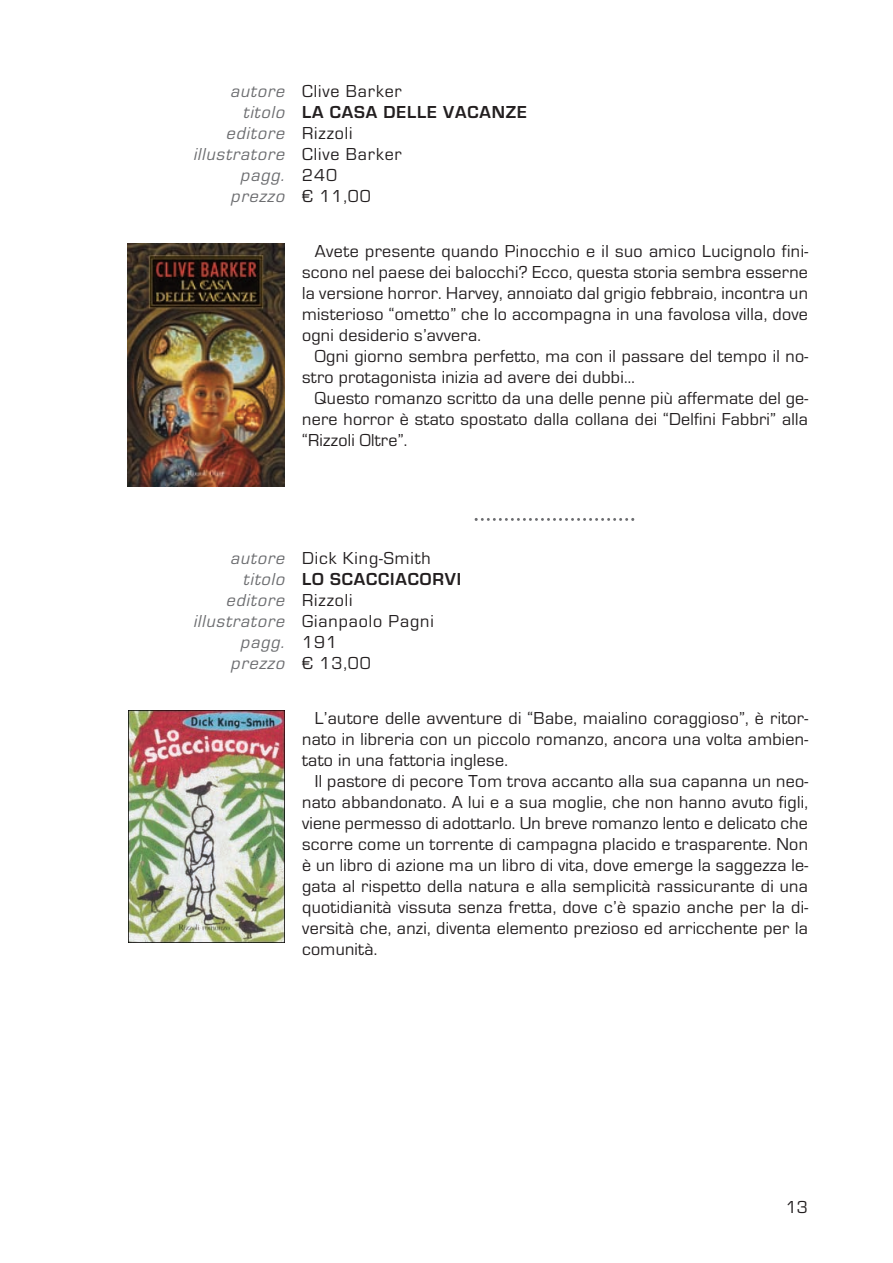
<style>
.page{position:relative;width:893px;height:1263px;background:#fff}
.page>*{position:absolute;margin:0;border:0;box-sizing:border-box;transform-origin:0 0}
.t1{font:18px/21px "Eurostile";letter-spacing:.015em;color:#231f20;text-align:justify}
.t2{font:italic 18px/21px "Eurostile";color:#6c6d70;text-align:right}
.t3{font:18px/21px "Eurostile";letter-spacing:.05em;color:#231f20}
.t4{font:700 18px "Eurostile";letter-spacing:.05em;color:#231f20}
</style>
<div class="page">
<img style="left:128px;top:243px;width:156px;height:243px">
<svg style="left:475px;top:518px;width:159px;height:3px"></svg>
<img style="left:128px;top:711px;width:156px;height:231px">
<p class="t2" style="left:193px;top:80px;width:97px">autore titolo editore illustratore pagg. prezzo</p>
<p class="t3" style="left:302px;top:80px;width:101px">Clive Barker</p>
<p class="t4" style="left:302px;top:101px;width:226px">LA CASA DELLE VACANZE</p>
<p class="t3" style="left:302px;top:122px;width:101px">Rizzoli<br>Clive Barker<br>240<br>€ 11,00</p>
<p class="t1" style="left:302px;top:240px;width:508px;text-indent:13px">Avete presente quando Pinocchio e il suo amico Lucignolo fini&shy;scono nel paese dei balocchi? Ecco, questa storia sembra esserne la versione horror. Harvey, annoiato dal grigio febbraio, incontra un misterioso “ometto” che lo accompagna in una favolosa villa, dove ogni desiderio s’avvera.</p>
<p class="t1" style="left:302px;top:345px;width:508px;text-indent:13px">Ogni giorno sembra perfetto, ma con il passare del tempo il no&shy;stro protagonista inizia ad avere dei dubbi…</p>
<p class="t1" style="left:302px;top:387px;width:508px;text-indent:13px">Questo romanzo scritto da una delle penne più affermate del ge&shy;nere horror è stato spostato dalla collana dei “Delfini Fabbri” alla “Rizzoli Oltre”.</p>
<p class="t2" style="left:193px;top:547px;width:97px">autore titolo editore illustratore pagg. prezzo</p>
<p class="t3" style="left:302px;top:547px;width:130px">Dick King-Smith</p>
<p class="t4" style="left:302px;top:568px;width:161px">LO SCACCIACORVI</p>
<p class="t3" style="left:302px;top:589px;width:133px">Rizzoli<br>Gianpaolo Pagni<br>191<br>€ 13,00</p>
<p class="t1" style="left:302px;top:707px;width:508px;text-indent:13px">L’autore delle avventure di “Babe, maialino coraggioso”, è ritor&shy;nato in libreria con un piccolo romanzo, ancora una volta ambien&shy;tato in una fattoria inglese.</p>
<p class="t1" style="left:302px;top:770px;width:508px;text-indent:13px">Il pastore di pecore Tom trova accanto alla sua capanna un neo&shy;nato abbandonato. A lui e a sua moglie, che non hanno avuto figli, viene permesso di adottarlo. Un breve romanzo lento e delicato che scorre come un torrente di campagna placido e trasparente. Non è un libro di azione ma un libro di vita, dove emerge la saggezza le&shy;gata al rispetto della natura e alla semplicità rassicurante di una quotidianità vissuta senza fretta, dove c’è spazio anche per la di&shy;versità che, anzi, diventa elemento prezioso ed arricchente per la comunità.</p>
<p class="t1" style="left:786px;top:1196px;width:24px">13</p>
</div>
